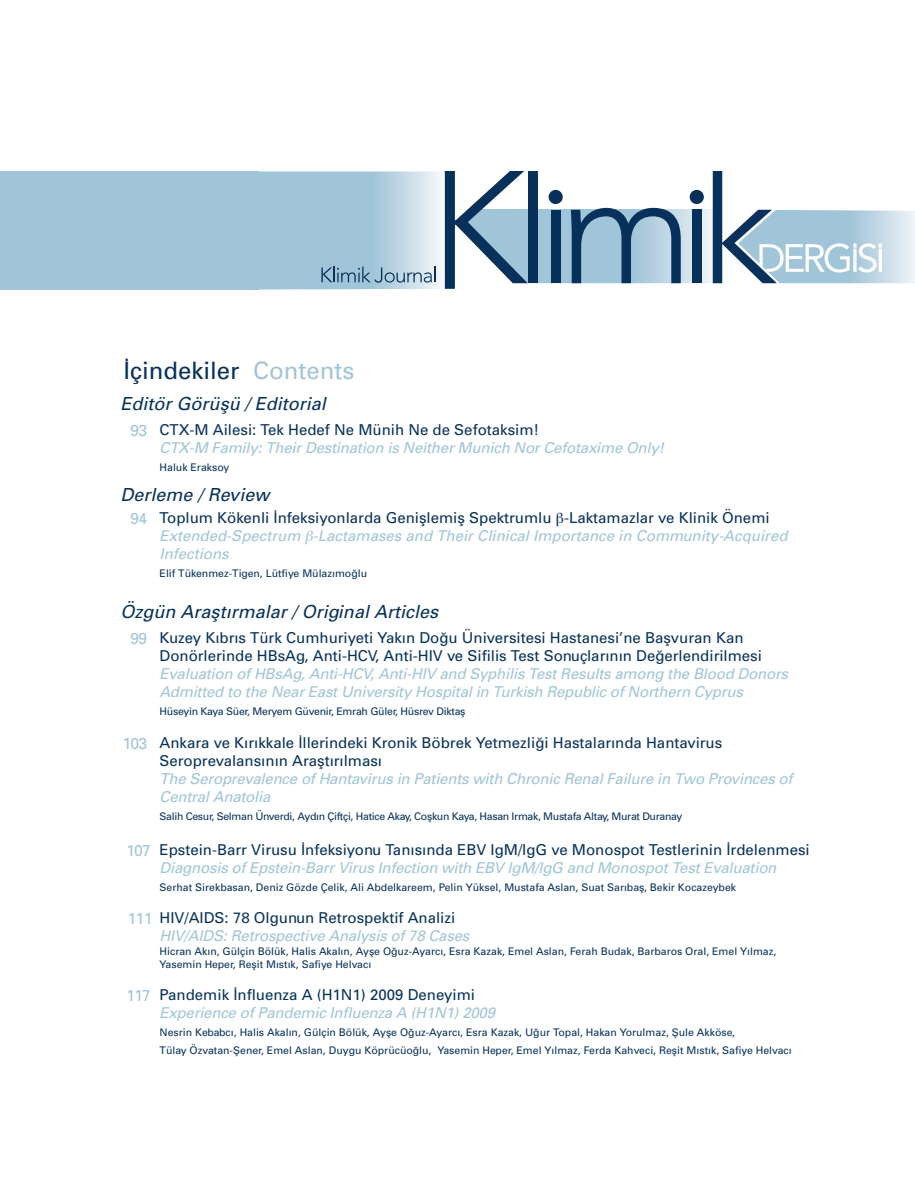
<style>
.page{position:relative;width:915px;height:1191px;background:#fff}
.page>*{position:absolute;margin:0;border:0;box-sizing:border-box;transform-origin:0 0}
.t1{font:24px "Univers Tr";color:#07315b}
.t2{font:18px "Univers Italic Tr";color:#07315b}
.t3{font:15.75px "Univers Tr";letter-spacing:-.04em;color:#a0c5d8}
.t4{font:15px/18px "Univers Italic Tr";letter-spacing:-.015em;color:#a0c5d8}
.t5{font:15px/18px "Univers Tr";color:#07315b}
.t6{font:10.5px/18px "Univers Tr";color:#07315b}
.t7{font:10.5px "Univers Tr";letter-spacing:-.03em;color:#07315b}
.t8{font:10.5px "Univers Tr";letter-spacing:-.025em;color:#07315b}
.s1{color:#a0c5d8}
.s2{font-size:15.75px;color:#a0c5d8}
</style>
<div class="page">
<svg style="left:258px;top:171px;width:656px;height:118px"></svg>
<div style="left:0;top:171px;width:258px;height:118px;background:#a0c5d8"></div>
<p class="t1" style="left:123px;top:355px;width:232px">İçindekiler <span class="s1">Contents</span></p>
<p class="t2" style="left:120px;top:392px;width:207px">Editör Görüşü / Editorial</p>
<p class="t3" style="left:130px;top:421px;width:18px">93</p>
<p class="t5" style="left:159px;top:421px;width:381px">CTX-M Ailesi: Tek Hedef Ne Münih Ne de Sefotaksim!</p>
<p class="t4" style="left:159px;top:439px;width:506px">CTX-M Family: Their Destination is Neither Munich Nor Cefotaxime Only!</p>
<p class="t6" style="left:159px;top:458px;width:71px">Haluk Eraksoy</p>
<p class="t2" style="left:120px;top:484px;width:150px">Derleme / Review</p>
<p class="t3" style="left:130px;top:509px;width:18px">94</p>
<p class="t5" style="left:159px;top:509px;width:611px">Toplum Kökenli İnfeksiyonlarda Genişlemiş Spektrumlu -Laktamazlar ve Klinik Önemi</p>
<p class="t4" style="left:159px;top:527px;width:629px">Extended-Spectrum -Lactamases and Their Clinical Importance in Community-Acquired<br>Infections</p>
<p class="t6" style="left:159px;top:564px;width:209px">Elif Tükenmez-Tigen, Lütfiye Mülazımoğlu</p>
<p class="t2" style="left:120px;top:600px;width:319px">Özgün Araştırmalar / Original Articles</p>
<p class="t3" style="left:130px;top:628px;width:18px">99</p>
<p class="t3" style="left:122px;top:734px;width:27px">103</p>
<p class="t3" style="left:126px;top:840px;width:27px">107</p>
<p class="t5" style="left:159px;top:628px;width:603px">Kuzey Kıbrıs Türk Cumhuriyeti Yakın Doğu Üniversitesi Hastanesi’ne Başvuran Kan<br>Donörlerinde HBsAg, Anti-HCV, Anti-HIV ve Sifilis Test Sonuçlarının Değerlendirilmesi</p>
<p class="t4" style="left:159px;top:664px;width:629px">Evaluation of HBsAg, Anti-HCV, Anti-HIV and Syphilis Test Results among the Blood Donors<br>Admitted to the Near East University Hospital in Turkish Republic of Northern Cyprus</p>
<p class="t8" style="left:159px;top:705px;width:307px">Hüseyin Kaya Süer, Meryem Güvenir, Emrah Güler, Hüsrev Diktaş</p>
<p class="t5" style="left:159px;top:734px;width:564px">Ankara ve Kırıkkale İllerindeki Kronik Böbrek Yetmezliği Hastalarında Hantavirus<br>Seroprevalansının Araştırılması</p>
<p class="t4" style="left:159px;top:770px;width:634px">The Seroprevalence of Hantavirus in Patients with Chronic Renal Failure in Two Provinces of<br>Central Anatolia</p>
<p class="t7" style="left:159px;top:810px;width:524px">Salih Cesur, Selman Ünverdi, Aydın Çiftçi, Hatice Akay, Coşkun Kaya, Hasan Irmak, Mustafa Altay, Murat Duranay</p>
<p class="t5" style="left:159px;top:840px;width:651px">Epstein-Barr Virusu İnfeksiyonu Tanısında EBV IgM/IgG ve Monospot Testlerinin İrdelenmesi</p>
<p class="t4" style="left:159px;top:858px;width:618px">Diagnosis of Epstein-Barr Virus Infection with EBV IgM/IgG and Monospot Test Evaluation</p>
<p class="t6" style="left:159px;top:878px;width:578px">Serhat Sirekbasan, Deniz Gözde Çelik, Ali Abdelkareem, Pelin Yüksel, Mustafa Aslan, Suat Sarıbaş, Bekir Kocazeybek</p>
<p class="t5" style="left:127px;top:908px;width:329px"><span class="s2">111</span> HIV/AIDS: 78 Olgunun Retrospektif Analizi</p>
<p class="t3" style="left:126px;top:985px;width:27px">117</p>
<p class="t4" style="left:159px;top:926px;width:311px">HIV/AIDS: Retrospective Analysis of 78 Cases</p>
<p class="t6" style="left:159px;top:944px;width:618px;line-height:13.5px">Hicran Akın, Gülçin Bölük, Halis Akalın, Ayşe Oğuz-Ayarcı, Esra Kazak, Emel Aslan, Ferah Budak, Barbaros Oral, Emel Yılmaz,<br>Yasemin Heper, Reşit Mıstık, Safiye Helvacı</p>
<p class="t5" style="left:159px;top:985px;width:317px">Pandemik İnfluenza A (H1N1) 2009 Deneyimi</p>
<p class="t4" style="left:159px;top:1003px;width:337px">Experience of Pandemic Influenza A (H1N1) 2009</p>
<p class="t6" style="left:159px;top:1023px;width:633px">Nesrin Kebabcı, Halis Akalın, Gülçin Bölük, Ayşe Oğuz-Ayarcı, Esra Kazak, Uğur Topal, Hakan Yorulmaz, Şule Akköse,<br>Tülay Özvatan-Şener, Emel Aslan, Duygu Köprücüoğlu, Yasemin Heper, Emel Yılmaz, Ferda Kahveci, Reşit Mıstık, Safiye Helvacı</p>
</div>
